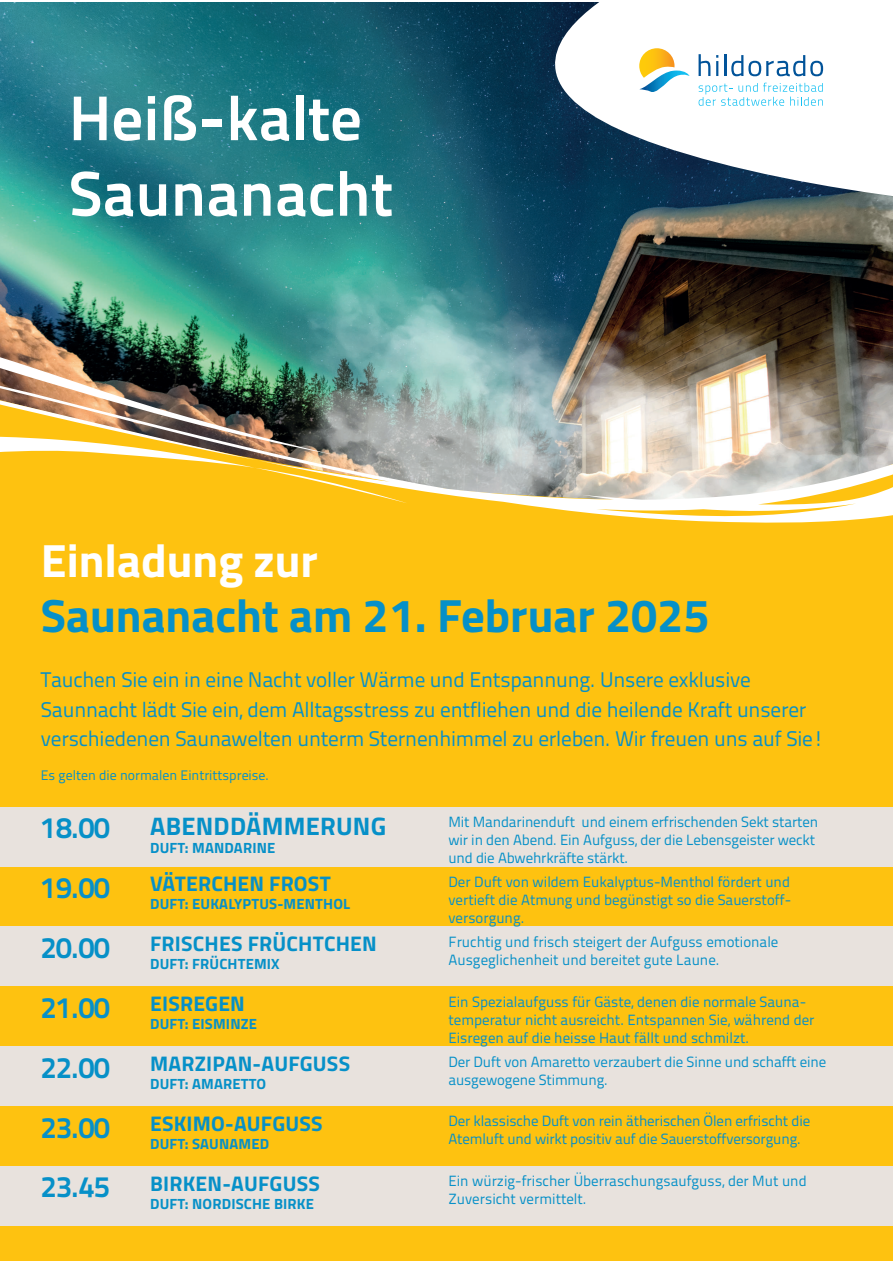
<style>
.page{position:relative;width:893px;height:1263px;background:#fff}
.page>*{position:absolute;margin:0;border:0;box-sizing:border-box;transform-origin:0 0}
.t1{font:700 63px/75.6px "Titillium Text 22 L";color:#fff}
.t2{font:800 46.65px "Titillium Text";color:#0690c8}
.t3{font:800 46.65px "Titillium Text";color:#fff}
.t4{font:700 29.55px/60px "Titillium Text 22 L";letter-spacing:-.01em;color:#0690c8;text-align:justify}
.t5{font:800 25.35px "Titillium Text";letter-spacing:.01em;color:#0690c8}
.t6{font:21.15px/29.5px "Titillium Text 22 L";letter-spacing:-.01em;color:#0690c8}
.t7{font:800 21.15px "Titillium Text";letter-spacing:.01em;color:#0690c8}
.t8{font:14.85px/18px "Titillium Text 22 L";color:#0690c8}
.t9{font:800 14.85px "Titillium Text";letter-spacing:.01em;color:#0690c8}
.t10{font:13.8px "Titillium Text 22 L";color:#0690c8}
</style>
<div class="page">
<img style="left:0;top:2px;width:892px;height:319px">
<div style="left:0;top:524px;width:892px;height:736px;background:#fec210"></div>
<img style="left:0;top:321px;width:892px;height:203px">
<svg style="left:416px;top:2px;width:476px;height:220px"></svg>
<svg style="left:698px;top:83px;width:125px;height:23px"></svg>
<svg style="left:698px;top:54px;width:12px;height:22px"></svg>
<svg style="left:716px;top:55px;width:2px;height:21px"></svg>
<hr style="left:724px;top:55px;width:2px;height:21px;background:#015399">
<svg style="left:731px;top:55px;width:92px;height:21px"></svg>
<svg style="left:639px;top:48px;width:50px;height:46px"></svg>
<div style="left:0;top:926px;width:892px;height:60px;background:#e8e2dd"></div>
<div style="left:0;top:1046px;width:892px;height:60px;background:#e8e2dd"></div>
<div style="left:0;top:1166px;width:892px;height:60px;background:#e8e2dd"></div>
<div style="left:0;top:807px;width:892px;height:59px;background:#e8e2dd"></div>
<h1 class="t1" style="left:69px;top:77px;width:326px">Heiß-kalte<br>Saunanacht</h1>
<h2 class="t3" style="left:41px;top:544px;width:279px">Einladung zur</h2>
<h2 class="t2" style="left:41px;top:598px;width:670px">Saunanacht am 21. Februar 2025</h2>
<p class="t6" style="left:41px;top:667px;width:784px">Tauchen Sie ein in eine Nacht voller Wärme und Entspannung. Unsere exklusive<br>Saunnacht lädt Sie ein, dem Alltagsstress zu entfliehen und die heilende Kraft unserer verschiedenen Saunawelten unterm Sternenhimmel zu erleben. Wir freuen uns auf Sie!</p>
<p class="t10" style="left:41px;top:770px;width:230px">Es gelten die normalen Eintrittspreise.</p>
<h3 class="t5" style="left:150px;top:817px;width:238px">ABENDDÄMMERUNG</h3>
<p class="t9" style="left:150px;top:842px;width:127px">DUFT: MANDARINE</p>
<h3 class="t7" style="left:150px;top:876px;width:182px">VÄTERCHEN FROST</h3>
<p class="t9" style="left:150px;top:899px;width:201px">DUFT: EUKALYPTUS-MENTHOL</p>
<h3 class="t7" style="left:150px;top:936px;width:228px">FRISCHES FRÜCHTCHEN</h3>
<p class="t9" style="left:150px;top:959px;width:131px">DUFT: FRÜCHTEMIX</p>
<h3 class="t7" style="left:150px;top:996px;width:96px">EISREGEN</h3>
<p class="t9" style="left:150px;top:1019px;width:108px">DUFT: EISMINZE</p>
<h3 class="t7" style="left:150px;top:1056px;width:201px">MARZIPAN-AUFGUSS</h3>
<p class="t9" style="left:150px;top:1078px;width:118px">DUFT: AMARETTO</p>
<h3 class="t7" style="left:150px;top:1116px;width:174px">ESKIMO-AUFGUSS</h3>
<p class="t9" style="left:150px;top:1138px;width:120px">DUFT: SAUNAMED</p>
<h3 class="t7" style="left:150px;top:1176px;width:171px">BIRKEN-AUFGUSS</h3>
<p class="t9" style="left:150px;top:1198px;width:165px">DUFT: NORDISCHE BIRKE</p>
<p class="t8" style="left:448px;top:814px;width:371px">Mit Mandarinenduft und einem erfrischenden Sekt starten wir in den Abend. Ein Aufguss, der die Lebensgeister weckt und die Abwehrkräfte stärkt.</p>
<p class="t8" style="left:448px;top:874px;width:344px;text-align:justify">Der Duft von wildem Eukalyptus-Menthol fördert und vertieft die Atmung und begünstigt so die Sauerstoff&shy;versorgung.</p>
<h3 class="t4" style="left:41px;top:796px;width:70px">18.00<br>19.00<br>20.00</h3>
<p class="t8" style="left:448px;top:934px;width:331px">Fruchtig und frisch steigert der Aufguss emotionale<br>Ausgeglichenheit und bereitet gute Laune.</p>
<p class="t8" style="left:448px;top:994px;width:368px">Ein Spezialaufguss für Gäste, denen die normale Sauna&shy;temperatur nicht ausreicht. Entspannen Sie, während der<br>Eisregen auf die heisse Haut fällt und schmilzt.</p>
<h3 class="t4" style="left:41px;top:976px;width:70px">21.00</h3>
<p class="t8" style="left:448px;top:1054px;width:379px">Der Duft von Amaretto verzaubert die Sinne und schafft eine ausgewogene Stimmung.</p>
<h3 class="t4" style="left:41px;top:1036px;width:70px">22.00<br>23.00<br>23.45</h3>
<p class="t8" style="left:448px;top:1114px;width:363px">Der klassische Duft von rein ätherischen Ölen erfrischt die<br>Atemluft und wirkt positiv auf die Sauerstoffversorgung.</p>
<p class="t8" style="left:448px;top:1174px;width:360px">Ein würzig-frischer Überraschungsaufguss, der Mut und<br>Zuversicht vermittelt.</p>
</div>
